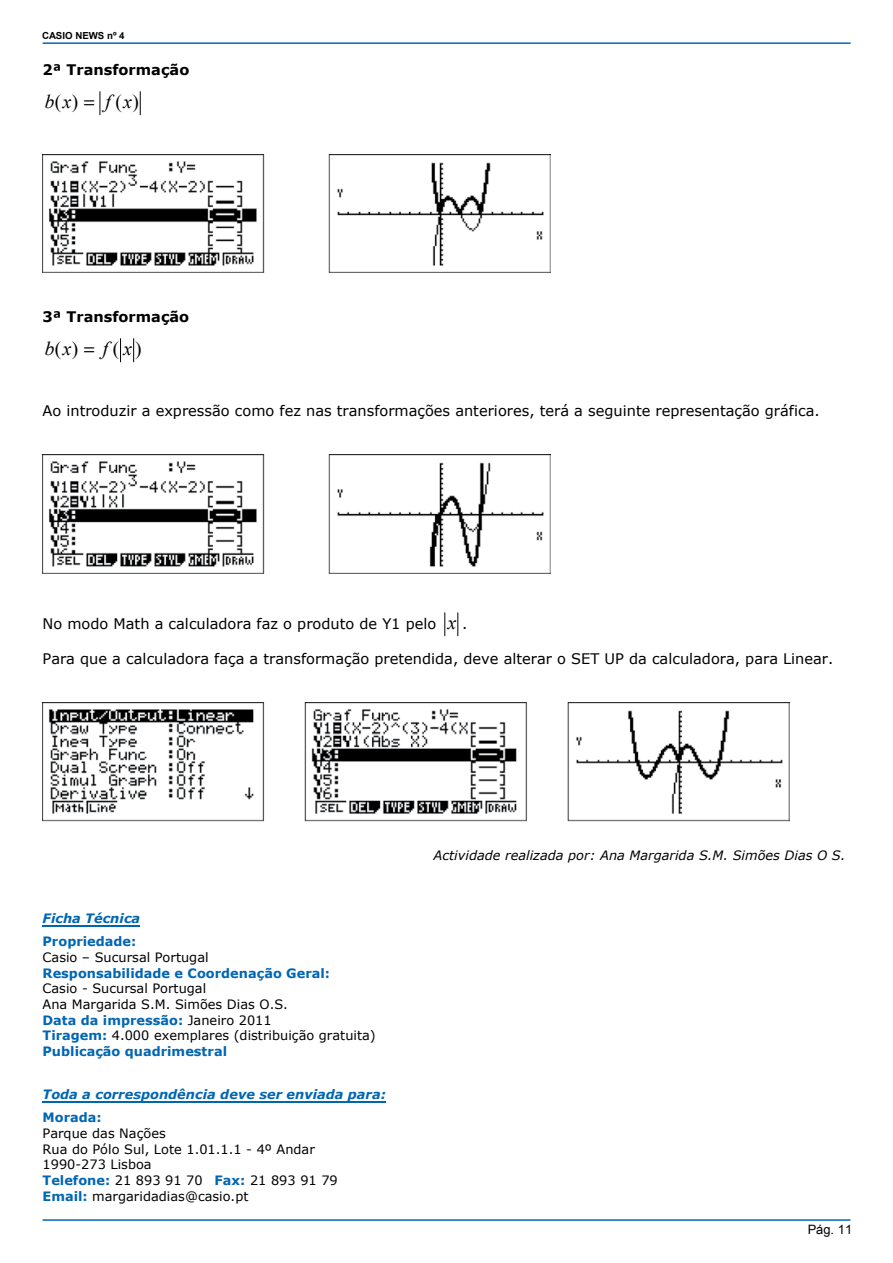
<style>
.page{position:relative;width:893px;height:1263px;background:#fff}
.page>*{position:absolute;margin:0;border:0;box-sizing:border-box;transform-origin:0 0}
.t1{font:italic 19.35px "Times New Roman";color:#000}
.t2{font:14.55px "Verdana";color:#000}
.t3{font:700 14.55px "Verdana";color:#000}
.t4{font:12.9px/15.8px "Verdana";color:#000}
.t5{font:700 12.9px "Verdana";letter-spacing:.005em;color:#0066b3}
.t6{font:italic 12.9px "Verdana";color:#000}
.t7{font:italic 700 12.9px "Verdana";color:#0066b3}
.t8{font:12.9px "Arial";color:#000}
.t9{font:700 9.75px "Arial";color:#000}
.s1{font-style:normal}
.s2{font-family:"Myriad Pro";font-style:normal}
.s3{font-family:"Times New Roman";font-style:italic;font-size:19.35px}
.s4{font-weight:700;color:#0066b3}
</style>
<div class="page">
<hr style="left:43px;top:1219px;width:807px;height:2px;background:#0066b3">
<hr style="left:43px;top:42px;width:808px;height:2px;background:#0066b3">
<svg style="left:100px;top:92px;width:1px;height:23px"></svg>
<svg style="left:140px;top:92px;width:1px;height:23px"></svg>
<img style="left:43px;top:154px;width:508px;height:119px">
<svg style="left:120px;top:339px;width:1px;height:23px"></svg>
<svg style="left:133px;top:339px;width:1px;height:23px"></svg>
<img style="left:43px;top:455px;width:508px;height:118px">
<svg style="left:444px;top:613px;width:1px;height:23px"></svg>
<svg style="left:457px;top:613px;width:1px;height:23px"></svg>
<img style="left:43px;top:702px;width:747px;height:120px">
<hr style="left:43px;top:925px;width:97px;height:1px;background:#0066b3">
<hr style="left:43px;top:1101px;width:343px;height:2px;background:#0066b3">
<p class="t9" style="left:42px;top:29px;width:84px">CASIO NEWS nº 4</p>
<p class="t3" style="left:43px;top:61px;width:148px">2ª Transformação</p>
<h1 class="t1" style="left:45px;top:90px;width:96px">b<span class="s1">(</span>x<span class="s1">)</span> <span class="s2">=</span> f <span class="s1">(</span>x<span class="s1">)</span></h1>
<p class="t3" style="left:43px;top:308px;width:148px">3ª Transformação</p>
<h1 class="t1" style="left:45px;top:337px;width:98px">b<span class="s1">(</span>x<span class="s1">)</span><span class="s2">=</span> f<span class="s1">(</span>x<span class="s1">)</span></h1>
<p class="t2" style="left:43px;top:402px;width:779px">Ao introduzir a expressão como fez nas transformações anteriores, terá a seguinte representação gráfica.</p>
<p class="t2" style="left:43px;top:615px;width:426px">No modo Math a calculadora faz o produto de Y1 pelo <span class="s3">x</span> .</p>
<p class="t2" style="left:43px;top:649px;width:792px">Para que a calculadora faça a transformação pretendida, deve alterar o SET UP da calculadora, para Linear.</p>
<p class="t7" style="left:43px;top:910px;width:99px">Ficha Técnica</p>
<p class="t5" style="left:43px;top:933px;width:95px">Propriedade:</p>
<p class="t4" style="left:43px;top:949px;width:168px">Casio – Sucursal Portugal</p>
<p class="t5" style="left:43px;top:964px;width:289px">Responsabilidade e Coordenação Geral:</p>
<p class="t4" style="left:43px;top:980px;width:335px">Casio - Sucursal Portugal<br>Ana Margarida S.M. Simões Dias O.S.<br><span class="s4">Data da impressão:</span> Janeiro 2011<br><span class="s4">Tiragem:</span> 4.000 exemplares (distribuição gratuita)<br><span class="s4">Publicação quadrimestral</span></p>
<p class="t7" style="left:43px;top:1086px;width:345px">Toda a correspondência deve ser enviada para:</p>
<p class="t5" style="left:43px;top:1109px;width:61px">Morada:</p>
<p class="t4" style="left:43px;top:1125px;width:297px">Parque das Nações<br>Rua do Pólo Sul, Lote 1.01.1.1 - 4º Andar<br>1990-273 Lisboa<br><span class="s4">Telefone:</span> 21 893 91 70 <span class="s4">Fax:</span> 21 893 91 79<br><span class="s4">Email:</span> margaridadias@casio.pt</p>
<p class="t6" style="left:434px;top:847px;width:413px">Actividade realizada por: Ana Margarida S.M. Simões Dias O S.</p>
<p class="t8" style="left:808px;top:1221px;width:46px">Pág. 11</p>
</div>
